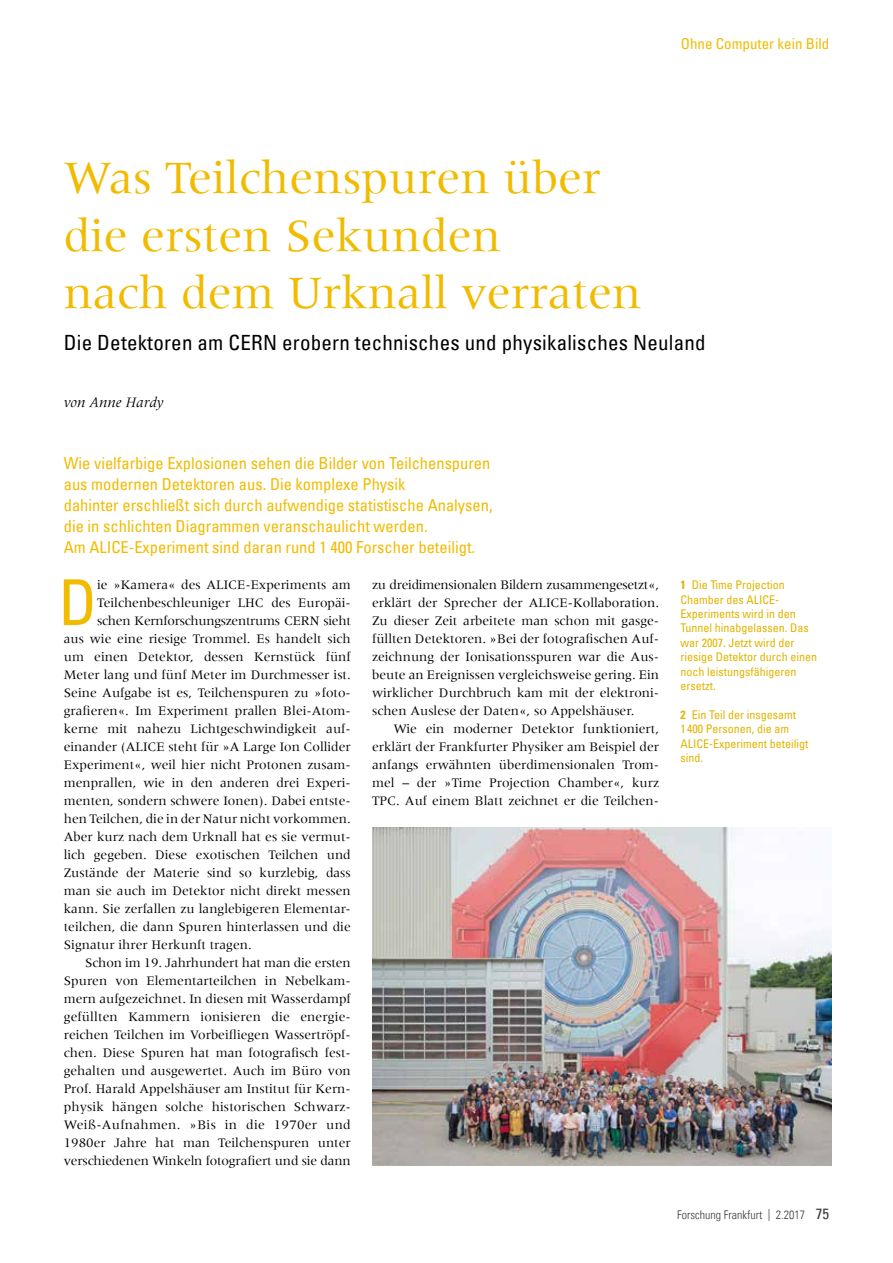
<style>
.page{position:relative;width:893px;height:1263px;background:#fff}
.page>*{position:absolute;margin:0;border:0;box-sizing:border-box;transform-origin:0 0}
.t1{font:condensed 63.3px "Univers Com 57";color:#f1bb00}
.t2{font:48px/57.6px "Meridien";color:#f1bb00}
.t3{font:condensed 21px "Univers Com 57";letter-spacing:.01em;color:#000}
.t4{font:condensed 16.5px/21px "Univers Com 57";color:#f1bb00}
.t5{font:condensed 15px "Univers Com 57";color:#f1bb00}
.t6{font:italic 15px "Meridien Com";color:#000}
.t7{font:13.5px/18px "Meridien";color:#000}
.t8{font:13.5px "Meridien";letter-spacing:-.02em;color:#000}
.t9{font:13.5px "Meridien";letter-spacing:.02em;color:#000}
.t10{font:condensed 12px/14.4px "Univers Com 57";color:#e1b400}
.t11{font:12px "Univers Com 47 Light Cond";color:#3b3b3a}
.s1{font-family:"Univers Com 67 Bold Cond";font-stretch:normal}
.s2{font-family:"Univers Com 57";font-stretch:condensed;font-size:15px}
</style>
<div class="page">
<img style="left:372px;top:828px;width:460px;height:337px">
<p class="t5" style="left:681px;top:34px;width:150px">Ohne Computer kein Bild</p>
<h2 class="t2" style="left:64px;top:149px;width:579px">Was Teilchenspuren über die ersten Sekunden<br>nach dem Urknall verraten</h2>
<h3 class="t3" style="left:64px;top:330px;width:643px">Die Detektoren am CERN erobern technisches und physikalisches Neuland</h3>
<p class="t6" style="left:64px;top:393px;width:101px">von Anne Hardy</p>
<p class="t4" style="left:64px;top:452px;width:430px">Wie vielfarbige Explosionen sehen die Bilder von Teilchenspuren aus modernen Detektoren aus. Die komplexe Physik<br>dahinter erschließt sich durch aufwendige statistische Analysen, die in schlichten Diagrammen veranschaulicht werden.<br>Am ALI CE-Experiment sind daran rund 1 400 Forscher beteiligt.</p>
<h1 class="t1" style="left:59px;top:562px;width:30px">D</h1>
<p class="t7" style="left:97px;top:576px;width:255px">ie »Kamera« des ALICE-Experiments am</p>
<p class="t7" style="left:97px;top:594px;width:255px">Teilchenbeschleuniger LHC des Europäi-</p>
<p class="t8" style="left:97px;top:613px;width:255px">schen Kernforschungszentrums CERN sieht</p>
<p class="t7" style="left:64px;top:630px;width:288px">aus wie eine riesige Trommel. Es handelt sich</p>
<p class="t7" style="left:64px;top:648px;width:288px">um einen Detektor, dessen Kernstück fünf</p>
<p class="t7" style="left:64px;top:666px;width:289px">Meter lang und fünf Meter im Durchmesser ist.</p>
<p class="t7" style="left:64px;top:684px;width:288px">Seine Aufgabe ist es, Teilchenspuren zu »foto-</p>
<p class="t7" style="left:64px;top:702px;width:289px">grafieren«. Im Experiment prallen Blei-Atom-</p>
<p class="t7" style="left:64px;top:720px;width:286px">kerne mit nahezu Lichtgeschwindigkeit auf-</p>
<p class="t7" style="left:64px;top:738px;width:289px">einander (ALICE steht für »A Large Ion Collider</p>
<p class="t7" style="left:64px;top:756px;width:289px">Experiment«, weil hier nicht Protonen zusam-</p>
<p class="t7" style="left:64px;top:774px;width:289px">menprallen, wie in den anderen drei Experi-</p>
<p class="t7" style="left:64px;top:792px;width:289px">menten, sondern schwere Ionen). Dabei entste-</p>
<p class="t7" style="left:64px;top:810px;width:288px">hen Teilchen, die in der Natur nicht vorkommen.</p>
<p class="t7" style="left:64px;top:828px;width:288px">Aber kurz nach dem Urknall hat es sie vermut-</p>
<p class="t7" style="left:64px;top:846px;width:289px">lich gegeben. Diese exotischen Teilchen und</p>
<p class="t7" style="left:64px;top:864px;width:288px">Zustände der Materie sind so kurzlebig, dass</p>
<p class="t7" style="left:64px;top:882px;width:289px">man sie auch im Detektor nicht direkt messen</p>
<p class="t7" style="left:64px;top:900px;width:289px">kann. Sie zerfallen zu langlebigeren Elementar-</p>
<p class="t7" style="left:64px;top:918px;width:289px">teilchen, die dann Spuren hinterlassen und die</p>
<p class="t7" style="left:64px;top:936px;width:190px">Signatur ihrer Herkunft tragen.</p>
<p class="t7" style="left:85px;top:954px;width:267px">Schon im 19. Jahrhundert hat man die ersten</p>
<p class="t7" style="left:64px;top:972px;width:288px">Spuren von Elementarteilchen in Nebelkam-</p>
<p class="t7" style="left:64px;top:990px;width:289px">mern aufgezeichnet. In diesen mit Wasserdampf</p>
<p class="t7" style="left:64px;top:1008px;width:286px">gefüllten Kammern ionisieren die energie-</p>
<p class="t7" style="left:64px;top:1026px;width:289px">reichen Teilchen im Vorbeifliegen Wassertröpf-</p>
<p class="t7" style="left:64px;top:1044px;width:286px">chen. Diese Spuren hat man fotografisch fest-</p>
<p class="t7" style="left:64px;top:1062px;width:289px">gehalten und ausgewertet. Auch im Büro von</p>
<p class="t7" style="left:64px;top:1080px;width:289px">Prof. Harald Appelshäuser am Institut für Kern-</p>
<p class="t7" style="left:64px;top:1098px;width:289px">physik hängen solche historischen Schwarz-</p>
<p class="t9" style="left:64px;top:1117px;width:289px">Weiß-Aufnahmen. »Bis in die 1970er und</p>
<p class="t7" style="left:64px;top:1134px;width:289px">1980er Jahre hat man Teilchenspuren unter</p>
<p class="t7" style="left:64px;top:1152px;width:289px">verschiedenen Winkeln fotografiert und sie dann</p>
<p class="t7" style="left:372px;top:576px;width:289px">zu dreidimensionalen Bildern zusammengesetzt«, erklärt der Sprecher der ALICE-Kollaboration.<br>Zu dieser Zeit arbeitete man schon mit gasge&shy;füllten Detektoren. »Bei der fotografischen Auf&shy;zeichnung der Ionisationsspuren war die Aus&shy;beute an Ereignissen vergleichsweise gering. Ein wirklicher Durchbruch kam mit der elektroni&shy;schen Auslese der Daten«, so Appelshäuser.</p>
<p class="t7" style="left:372px;top:719px;width:289px;text-align:justify;text-indent:21px">Wie ein moderner Detektor funktioniert, erklärt der Frankfurter Physiker am Beispiel der anfangs erwähnten überdimensionalen Trom&shy;mel – der »Time Projection Chamber«, kurz TPC. Auf einem Blatt zeichnet er die Teilchen-</p>
<p class="t10" style="left:680px;top:577px;width:138px"><span class="s1">1</span> Die Time Projection<br>Chamber des ALI CE-<br>Experiments wird in den<br>Tunnel hinabgelassen. Das war 2007. Jetzt wird der riesige Detektor durch einen noch leistungsfähigeren ersetzt.</p>
<p class="t10" style="left:680px;top:707px;width:129px"><span class="s1">2</span> Ein Teil der insgesamt<br>1 400 Personen, die am<br>ALI CE-Experiment beteiligt sind.</p>
<p class="t11" style="left:677px;top:1208px;width:153px">Forschung Frankfurt | 2.2017 <span class="s2">75</span></p>
</div>
